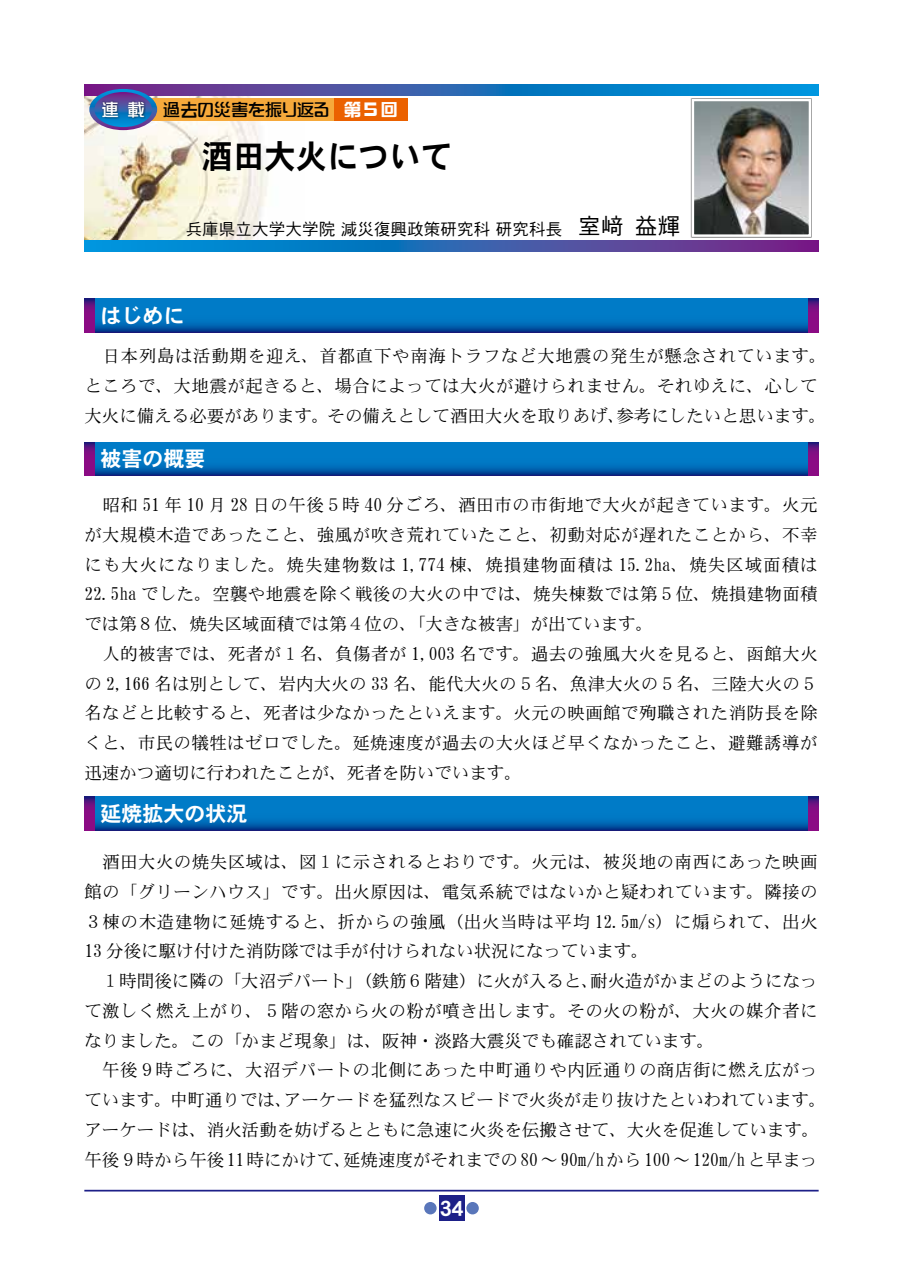
<style>
.page{position:relative;width:903px;height:1275px;background:#fff}
.page>*{position:absolute;margin:0;border:0;box-sizing:border-box;transform-origin:0 0}
.t1{font:33.25px "DFHS Gothic W7 WIN RKSJ H";color:#000;scale:.94 1}
.t2{font:21px "DFHS Gothic W7 WIN RKSJ H";color:#fff}
.t3{font:21px "DFHS Gothic W7 WING RKSJ H";color:#fff}
.t4{font:17.5px/29.8px "DFHS Mincho W3 WIN RKSJ H";letter-spacing:.025em;color:#000}
.t5{font:17.5px/29.8px "DFHS Mincho W3 WIN RKSJ H";color:#000}
.t6{font:17.5px "DF So Gei W5 WING RKSJ H";color:#000}
.t7{font:16.62px "DFHS Gothic W3 WING RKSJ H";color:#000}
.s1{color:#fff}
.s2{font-family:"DF So Gei W7 WIN RKSJ H";color:#fff}
.s3{font-family:"DF So Gei W7 WIN RKSJ H";font-size:19.25px;color:#fff}
.s4{font-family:"DFHS Gothic W3 WIN RKSJ H";font-size:22.75px}
</style>
<div class="page">
<hr style="left:84px;top:1190px;width:735px;height:1px;background:#1d2088">
<div style="left:439px;top:1196px;width:25px;height:25px;background:#1d2088"></div>
<div style="left:466px;top:1202px;width:13px;height:12px;background:#5976ba;border-radius:50%"></div>
<div style="left:424px;top:1202px;width:13px;height:12px;background:#5976ba;border-radius:50%"></div>
<img style="left:84px;top:95px;width:220px;height:145px">
<svg style="left:84px;top:84px;width:735px;height:11px;background:#2c66b4"></svg>
<svg style="left:84px;top:240px;width:735px;height:11px;background:#2f62b2"></svg>
<div style="left:690px;top:98px;width:122px;height:140px;background:#b1b1b1"></div>
<img style="left:695px;top:102px;width:113px;height:132px">
<div style="left:692px;top:99px;width:119px;height:138px;border:2px solid #fff"></div>
<div style="left:128px;top:98px;width:210px;height:23px;background:#f6a93b"></div>
<div style="left:334px;top:98px;width:73px;height:23px;background:#eb6100"></div>
<svg style="left:89px;top:89px;width:68px;height:41px;background:#6171b2"></svg>
<div style="left:100px;top:100px;width:46px;height:20px;background:#000;opacity:.75"></div>
<svg style="left:94px;top:299px;width:714px;height:33px;background:#006ebc"></svg>
<svg style="left:84px;top:299px;width:10px;height:33px"></svg>
<svg style="left:808px;top:299px;width:11px;height:33px"></svg>
<svg style="left:94px;top:442px;width:714px;height:33px;background:#006fbc"></svg>
<svg style="left:84px;top:442px;width:10px;height:33px"></svg>
<svg style="left:808px;top:442px;width:11px;height:33px"></svg>
<svg style="left:94px;top:797px;width:714px;height:33px;background:#006fbc"></svg>
<svg style="left:84px;top:797px;width:10px;height:33px"></svg>
<svg style="left:808px;top:797px;width:11px;height:33px"></svg>
<p class="t6" style="left:101px;top:101px;width:298px"><span class="s1">連　載</span> 過去の災害を振り返る <span class="s2">第</span><span class="s3">５</span><span class="s2">回</span></p>
<h1 class="t1" style="left:202px;top:139px;width:268px">酒田大火について</h1>
<p class="t7" style="left:186px;top:221px;width:496px">兵庫県立大学大学院 減災復興政策研究科 研究科長 <span class="s4">室﨑 益輝</span></p>
<p class="t2" style="left:100px;top:305px;width:85px">はじめに</p>
<p class="t4" style="left:84px;top:342px;width:744px">　日本列島は活動期を迎え、首都直下や南海トラフなど大地震の発生が懸念されています。ところで、大地震が起きると、場合によっては大火が避けられません。それゆえに、心して大火に備える必要があります。その備えとして酒田大火を取りあげ、参考にしたいと思います。</p>
<p class="t2" style="left:100px;top:448px;width:106px">被害の概要</p>
<p class="t4" style="left:84px;top:490px;width:735px">　昭和 51 年 10 月 28 日の午後５時 40 分ごろ、酒田市の市街地で大火が起きています。火元が大規模木造であったこと、強風が吹き荒れていたこと、初動対応が遅れたことから、不幸にも大火になりました。焼失建物数は 1,774 棟、焼損建物面積は 15.2ha、焼失区域面積は22.5ha でした。空襲や地震を除く戦後の大火の中では、焼失棟数では第５位、焼損建物面積では第８位、焼失区域面積では第４位の、「大きな被害」が出ています。<br>　人的被害では、死者が１名、負傷者が 1,003 名です。過去の強風大火を見ると、函館大火の 2,166 名は別として、岩内大火の 33 名、能代大火の５名、魚津大火の５名、三陸大火の５名などと比較すると、死者は少なかったといえます。火元の映画館で殉職された消防長を除くと、市民の犠牲はゼロでした。延焼速度が過去の大火ほど早くなかったこと、避難誘導が迅速かつ適切に行われたことが、死者を防いでいます。</p>
<p class="t2" style="left:100px;top:803px;width:148px">延焼拡大の状況</p>
<p class="t5" style="left:84px;top:847px;width:743px">　酒田大火の焼失区域は、図１に示されるとおりです。火元は、被災地の南西にあった映画館の「グリーンハウス」です。出火原因は、電気系統ではないかと疑われています。隣接の３棟の木造建物に延焼すると、折からの強風（出火当時は平均 12.5m/s）に煽られて、出火13 分後に駆け付けた消防隊では手が付けられない状況になっています。<br>　１時間後に隣の「大沼デパート」（鉄筋６階建）に火が入ると、耐火造がかまどのようになって激しく燃え上がり、５階の窓から火の粉が噴き出します。その火の粉が、大火の媒介者になりました。この「かまど現象」は、阪神・淡路大震災でも確認されています。<br>　午後９時ごろに、大沼デパートの北側にあった中町通りや内匠通りの商店街に燃え広がっています。中町通りでは、アーケードを猛烈なスピードで火炎が走り抜けたといわれています。アーケードは、消火活動を妨げるとともに急速に火炎を伝搬させて、大火を促進しています。午後９時から午後 11時にかけて、延焼速度がそれまでの 80～ 90m/hから 100～ 120m/hと早まっ</p>
<p class="t3" style="left:435px;top:1198px;width:29px">13 4</p>
</div>
